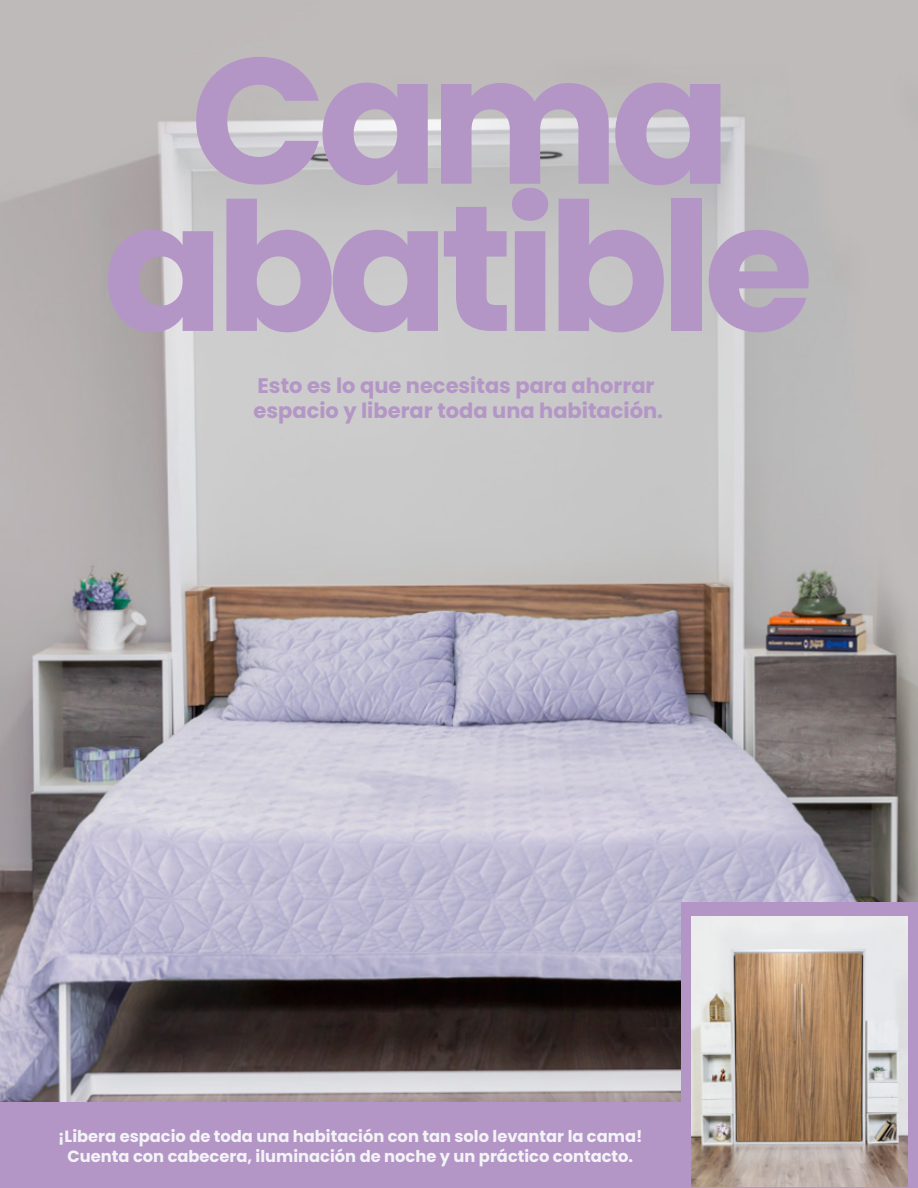
<style>
.page{position:relative;width:918px;height:1188px;background:#fff}
.page>*{position:absolute;margin:0;border:0;box-sizing:border-box;transform-origin:0 0}
.t1{font:700 178.65px/147.1px "Poppins";letter-spacing:-.05em;color:#b496c6;text-align:center}
.t2{font:700 21px/25.2px "Poppins";color:#b496c6}
.t3{font:700 16.2px/19.5px "Poppins";color:#f3f4f6;text-align:center}
</style>
<div class="page">
<img style="left:0;top:0;width:918px;height:1102px">
<div style="left:0;top:1102px;width:813px;height:86px;background:#b496c6"></div>
<div style="left:681px;top:903px;width:237px;height:285px;background:#b496c6"></div>
<img style="left:692px;top:916px;width:215px;height:271px">
<h1 class="t1" style="left:103px;top:49px;width:712px">Cama abatible</h1>
<p class="t2" style="left:254px;top:373px;width:411px">Esto es lo que necesitas para ahorrar espacio y liberar toda una habitación.</p>
<p class="t3" style="left:58px;top:1127px;width:586px">¡Libera espacio de toda una habitación con tan solo levantar la cama!<br>Cuenta con cabecera, iluminación de noche y un práctico contacto.</p>
</div>
